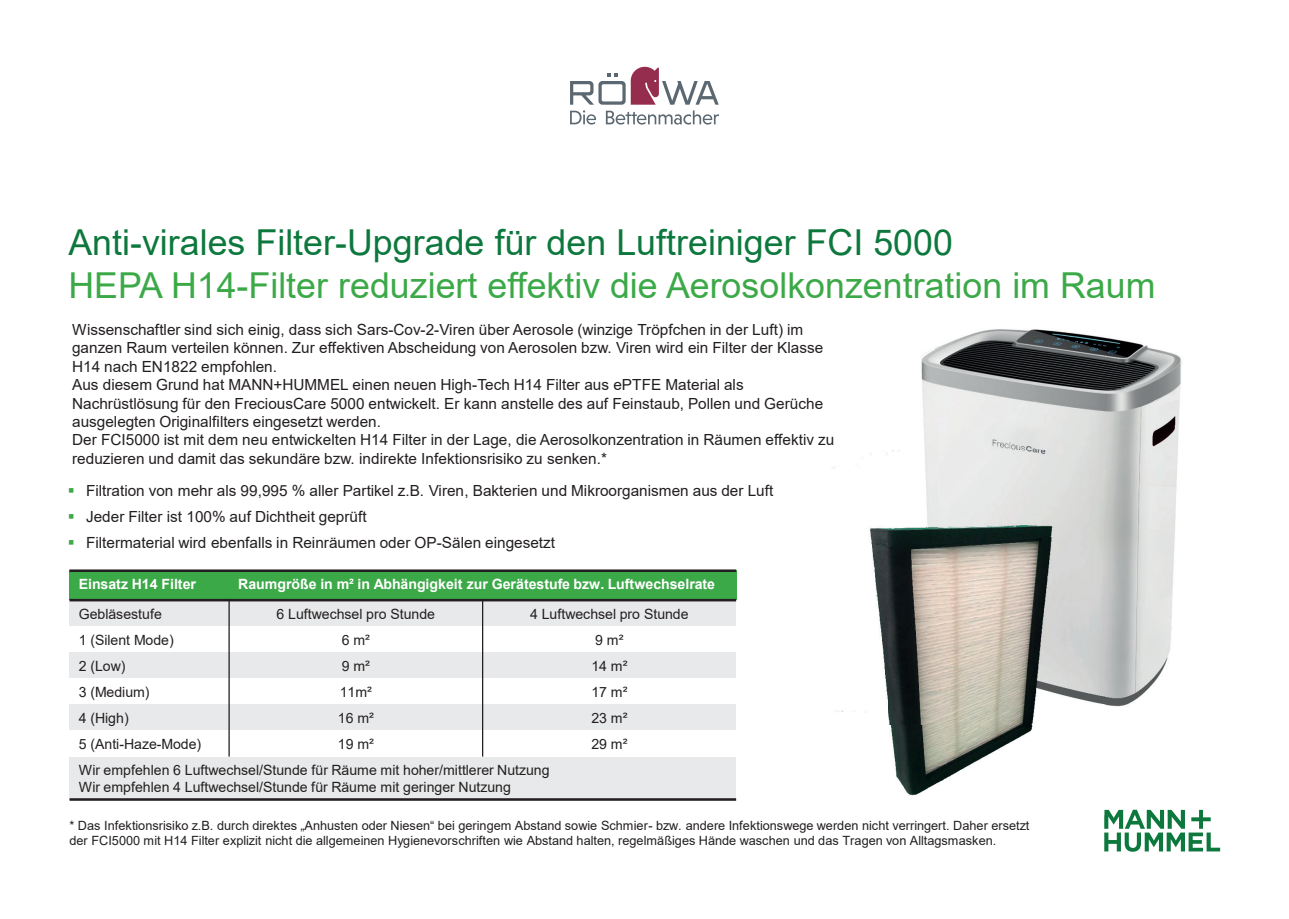
<style>
.page{position:relative;width:1289px;height:919px;background:#fff}
.page>*{position:absolute;margin:0;border:0;box-sizing:border-box;transform-origin:0 0}
.t1{font:35.7px "Arial";color:#3ca948}
.t2{font:35.7px "Arial";color:#0d783d}
.t3{font:15.3px/18.5px "Arial";color:#231f20}
.t4{font:14.1px/16.8px "Arial";color:#231f20}
.t5{font:700 14.1px "Arial";color:#fff}
.t6{font:12.75px/15.3px "Arial";color:#231f20}
.s1{color:#3ca948}
</style>
<div class="page">
<svg style="left:1104px;top:809px;width:116px;height:42px"></svg>
<div style="left:69px;top:570px;width:160px;height:30px;background:#3ca948"></div>
<div style="left:229px;top:570px;width:507px;height:30px;background:#3ca948"></div>
<div style="left:69px;top:600px;width:160px;height:26px;background:#e8e9ea"></div>
<div style="left:229px;top:600px;width:253px;height:26px;background:#e8e9ea"></div>
<div style="left:482px;top:600px;width:254px;height:26px;background:#e8e9ea"></div>
<div style="left:69px;top:652px;width:160px;height:26px;background:#e8e9ea"></div>
<div style="left:229px;top:652px;width:253px;height:26px;background:#e8e9ea"></div>
<div style="left:482px;top:652px;width:254px;height:26px;background:#e8e9ea"></div>
<div style="left:69px;top:704px;width:160px;height:26px;background:#e8e9ea"></div>
<div style="left:229px;top:704px;width:253px;height:26px;background:#e8e9ea"></div>
<div style="left:482px;top:704px;width:254px;height:26px;background:#e8e9ea"></div>
<div style="left:69px;top:756px;width:667px;height:43px;background:#e8e9ea"></div>
<hr style="left:228px;top:599px;width:2px;height:157px;background:#231f20">
<hr style="left:482px;top:599px;width:1px;height:157px;background:#231f20">
<hr style="left:69px;top:599px;width:667px;height:2px;background:#231f20">
<hr style="left:69px;top:569px;width:667px;height:3px;background:#231f20">
<hr style="left:69px;top:798px;width:667px;height:2px;background:#231f20">
<img style="left:921px;top:329px;width:261px;height:378px">
<img style="left:832px;top:453px;width:201px;height:343px">
<img style="left:888px;top:450px;width:216px;height:274px">
<svg style="left:570px;top:67px;width:149px;height:57px"></svg>
<h1 class="t2" style="left:68px;top:217px;width:886px">Anti-virales Filter-Upgrade für den Luftreiniger FCI 5000</h1>
<h1 class="t1" style="left:68px;top:261px;width:1088px">HEPA H14-Filter reduziert effektiv die Aerosolkonzentration im Raum</h1>
<p class="t3" style="left:72px;top:320px;width:763px">Wissenschaftler sind sich einig, dass sich Sars-Cov-2-Viren über Aerosole (winzige Tröpfchen in der Luft) im ganzen Raum verteilen können. Zur effektiven Abscheidung von Aerosolen bzw. Viren wird ein Filter der Klasse H14 nach EN1822 empfohlen.<br>Aus diesem Grund hat MANN+HUMMEL einen neuen High-Tech H14 Filter aus ePTFE Material als Nachrüstlösung für den FreciousCare 5000 entwickelt. Er kann anstelle des auf Feinstaub, Pollen und Gerüche ausgelegten Originalfilters eingesetzt werden.<br>Der FCI5000 ist mit dem neu entwickelten H14 Filter in der Lage, die Aerosolkonzentration in Räumen effektiv zu reduzieren und damit das sekundäre bzw. indirekte Infektionsrisiko zu senken.*</p>
<p class="t3" style="left:68px;top:481px;width:707px"><span class="s1">▪</span> Filtration von mehr als 99,995 % aller Partikel z.B. Viren, Bakterien und Mikroorganismen aus der Luft</p>
<p class="t3" style="left:68px;top:507px;width:300px"><span class="s1">▪</span> Jeder Filter ist 100% auf Dichtheit geprüft</p>
<p class="t3" style="left:68px;top:533px;width:488px"><span class="s1">▪</span> Filtermaterial wird ebenfalls in Reinräumen oder OP-Sälen eingesetzt</p>
<p class="t5" style="left:79px;top:574px;width:119px">Einsatz H14 Filter</p>
<p class="t5" style="left:238px;top:574px;width:478px">Raumgröße in m² in Abhängigkeit zur Gerätestufe bzw. Luftwechselrate</p>
<p class="t4" style="left:79px;top:605px;width:85px">Gebläsestufe</p>
<p class="t4" style="left:276px;top:605px;width:160px">6 Luftwechsel pro Stunde</p>
<p class="t4" style="left:530px;top:605px;width:160px">4 Luftwechsel pro Stunde</p>
<p class="t4" style="left:79px;top:631px;width:96px">1 (Silent Mode)</p>
<p class="t4" style="left:342px;top:631px;width:30px">6 m²</p>
<p class="t4" style="left:595px;top:631px;width:30px">9 m²</p>
<p class="t4" style="left:79px;top:657px;width:48px">2 (Low)</p>
<p class="t4" style="left:342px;top:657px;width:30px">9 m²</p>
<p class="t4" style="left:591px;top:657px;width:37px">14 m²</p>
<p class="t4" style="left:79px;top:683px;width:72px">3 (Medium)</p>
<p class="t4" style="left:340px;top:683px;width:34px">11m²</p>
<p class="t4" style="left:591px;top:683px;width:37px">17 m²</p>
<p class="t4" style="left:79px;top:709px;width:52px">4 (High)</p>
<p class="t4" style="left:338px;top:709px;width:37px">16 m²</p>
<p class="t4" style="left:591px;top:709px;width:37px">23 m²</p>
<p class="t4" style="left:79px;top:735px;width:124px">5 (Anti-Haze-Mode)</p>
<p class="t4" style="left:338px;top:735px;width:37px">19 m²</p>
<p class="t4" style="left:591px;top:735px;width:37px">29 m²</p>
<p class="t4" style="left:79px;top:761px;width:472px">Wir empfehlen 6 Luftwechsel/Stunde für Räume mit hoher/mittlerer Nutzung<br>Wir empfehlen 4 Luftwechsel/Stunde für Räume mit geringer Nutzung</p>
<p class="t6" style="left:69px;top:817px;width:961px">* Das Infektionsrisiko z.B. durch direktes „Anhusten oder Niesen“ bei geringem Abstand sowie Schmier- bzw. andere Infektionswege werden nicht verringert. Daher ersetzt der FCI5000 mit H14 Filter explizit nicht die allgemeinen Hygienevorschriften wie Abstand halten, regelmäßiges Hände waschen und das Tragen von Alltagsmasken.</p>
</div>
